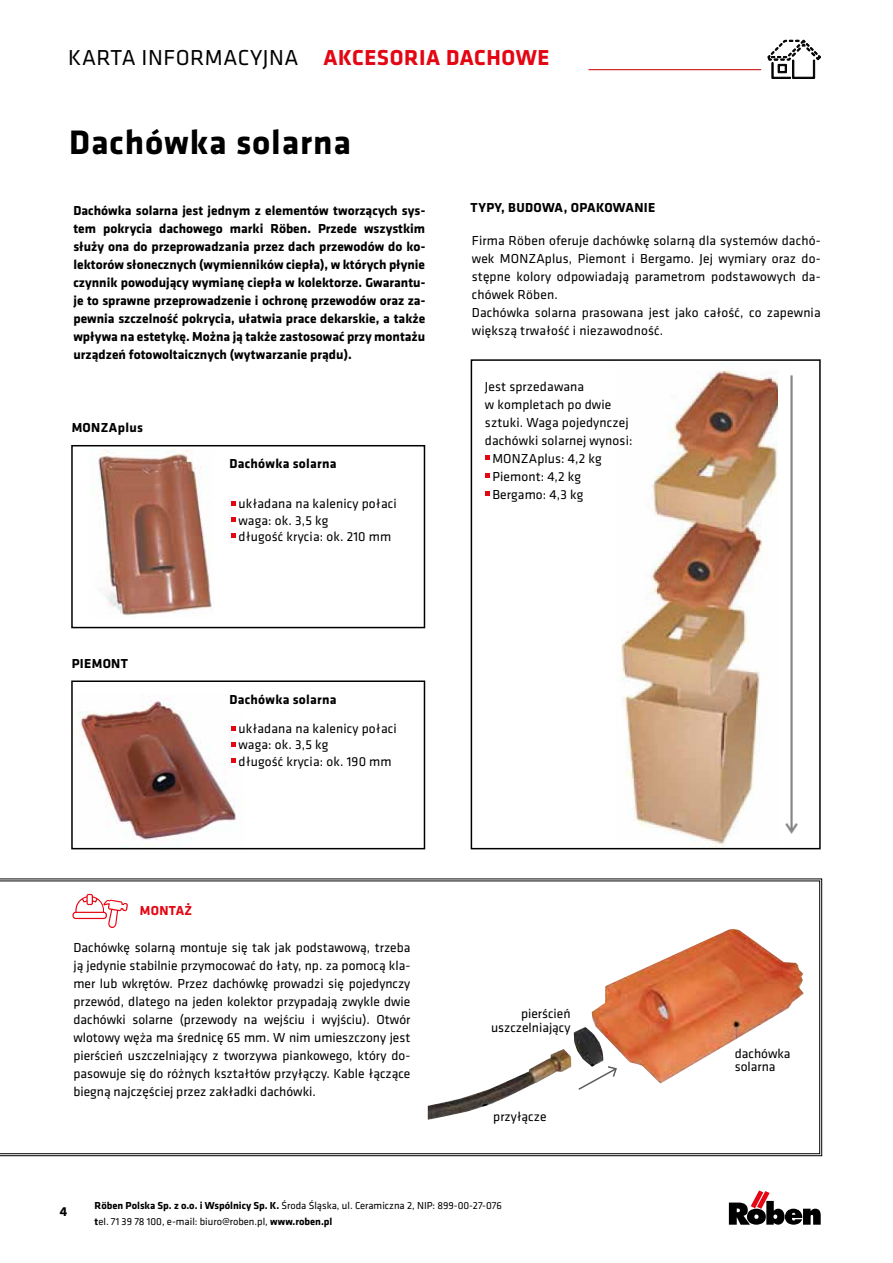
<style>
.page{position:relative;width:893px;height:1263px;background:#fff}
.page>*{position:absolute;margin:0;border:0;box-sizing:border-box;transform-origin:0 0}
.t1{font:700 35.25px "Klavika";letter-spacing:.025em;color:#000}
.t2{font:22.5px "Klavika";letter-spacing:.025em;color:#000}
.t3{font:13.5px/18px "Klavika";letter-spacing:.01em;color:#000}
.t4{font:700 13.5px/18px "Klavika";letter-spacing:.02em;color:#000;text-align:justify}
.t5{font:700 13.5px "Klavika";letter-spacing:.025em;color:#e30613}
.t6{font:10.5px "Klavika";color:#000}
.s1{font-weight:700;color:#e30613}
.s2{font-weight:700}
</style>
<div class="page">
<svg style="left:729px;top:1190px;width:92px;height:35px"></svg>
<hr style="left:588px;top:69px;width:173px;height:1px;background:#cd1719">
<svg style="left:767px;top:40px;width:54px;height:39px"></svg>
<img style="left:78px;top:697px;width:166px;height:143px">
<div style="left:71px;top:680px;width:354px;height:169px;border:2px solid #000"></div>
<img style="left:621px;top:369px;width:157px;height:477px">
<img style="left:785px;top:375px;width:13px;height:459px">
<svg style="left:0;top:878px;width:823px;height:279px;background:#8f8f8f"></svg>
<svg style="left:0;top:880px;width:820px;height:274px"></svg>
<img style="left:98px;top:450px;width:114px;height:168px">
<svg style="left:231px;top:726px;width:4px;height:4px"></svg>
<svg style="left:231px;top:742px;width:4px;height:4px"></svg>
<svg style="left:231px;top:758px;width:4px;height:5px"></svg>
<div style="left:71px;top:445px;width:354px;height:183px;border:2px solid #000"></div>
<div style="left:471px;top:359px;width:350px;height:490px;border:2px solid #000"></div>
<img style="left:428px;top:929px;width:376px;height:191px">
<svg style="left:577px;top:1065px;width:41px;height:26px"></svg>
<svg style="left:485px;top:455px;width:4px;height:5px"></svg>
<svg style="left:485px;top:473px;width:4px;height:5px"></svg>
<svg style="left:485px;top:491px;width:4px;height:5px"></svg>
<svg style="left:72px;top:894px;width:56px;height:34px"></svg>
<svg style="left:231px;top:501px;width:4px;height:4px"></svg>
<svg style="left:231px;top:517px;width:4px;height:4px"></svg>
<svg style="left:231px;top:533px;width:4px;height:5px"></svg>
<h2 class="t2" style="left:68px;top:43px;width:483px">KARTA INFORMACYJNA <span class="s1">AKCESORIA DACHOWE</span></h2>
<h1 class="t1" style="left:69px;top:117px;width:283px">Dachówka solarna</h1>
<p class="t4" style="left:73px;top:201px;width:353px">Dachówka solarna jest jednym z elementów tworzących sys&shy;tem pokrycia dachowego marki Röben. Przede wszystkim służy ona do przeprowadzania przez dach przewodów do ko&shy;lektorów słonecznych (wymienników ciepła), w których płynie czynnik powodujący wymianę ciepła w kolektorze. Gwarantu&shy;je to sprawne przeprowadzenie i ochronę przewodów oraz za&shy;pewnia szczelność pokrycia, ułatwia prace dekarskie, a także wpływa na estetykę. Można ją także zastosować przy montażu urządzeń fotowoltaicznych (wytwarzanie prądu).</p>
<p class="t4" style="left:72px;top:418px;width:73px">MONZAplus</p>
<p class="t4" style="left:72px;top:654px;width:58px">PIEMONT</p>
<p class="t4" style="left:229px;top:454px;width:109px">Dachówka solarna</p>
<p class="t3" style="left:238px;top:495px;width:160px;line-height:16.2px">układana na kalenicy połaci waga: ok. 3,5 kg<br>długość krycia: ok. 210 mm</p>
<p class="t4" style="left:229px;top:690px;width:109px">Dachówka solarna</p>
<p class="t3" style="left:238px;top:720px;width:160px;line-height:16.2px">układana na kalenicy połaci waga: ok. 3,5 kg<br>długość krycia: ok. 190 mm</p>
<p class="t4" style="left:471px;top:198px;width:186px">TYPY, BUDOWA, OPAKOWANIE</p>
<p class="t3" style="left:472px;top:231px;width:350px">Firma Röben oferuje dachówkę solarną dla systemów dachó&shy;wek MONZAplus, Piemont i Bergamo. Jej wymiary oraz do&shy;stępne kolory odpowiadają parametrom podstawowych da&shy;chówek Röben.<br>Dachówka solarna prasowana jest jako całość, co zapewnia większą trwałość i niezawodność.</p>
<p class="t3" style="left:485px;top:377px;width:101px">Jest sprzedawana</p>
<p class="t3" style="left:485px;top:395px;width:128px">w kompletach po dwie</p>
<p class="t3" style="left:485px;top:413px;width:145px">sztuki. Waga pojedynczej</p>
<p class="t3" style="left:485px;top:431px;width:149px">dachówki solarnej wynosi:</p>
<p class="t3" style="left:492px;top:449px;width:111px">MONZAplus: 4,2 kg</p>
<p class="t3" style="left:492px;top:467px;width:90px">Piemont: 4,2 kg</p>
<p class="t3" style="left:492px;top:485px;width:92px">Bergamo: 4,3 kg</p>
<p class="t5" style="left:140px;top:901px;width:54px">MONTAŻ</p>
<p class="t3" style="left:73px;top:938px;width:338px;text-align:justify">Dachówkę solarną montuje się tak jak podstawową, trzeba ją jedynie stabilnie przymocować do łaty, np. za pomocą kla&shy;mer lub wkrętów. Przez dachówkę prowadzi się pojedynczy przewód, dlatego na jeden kolektor przypadają zwykle dwie dachówki solarne (przewody na wejściu i wyjściu). Otwór wlotowy węża ma średnicę 65 mm. W nim umieszczony jest pierścień uszczelniający z tworzywa piankowego, który do&shy;pasowuje się do różnych kształtów przyłączy. Kable łączące biegną najczęściej przez zakładki dachówki.</p>
<p class="t3" style="left:491px;top:1007px;width:81px;line-height:13.5px;text-align:right">pierścień uszczelniający</p>
<p class="t3" style="left:493px;top:1107px;width:55px">przyłącze</p>
<p class="t3" style="left:735px;top:1046px;width:57px;line-height:13.5px">dachówka solarna</p>
<p class="t4" style="left:60px;top:1202px;width:9px">4</p>
<p class="t6" style="left:95px;top:1199px;width:409px"><span class="s2">Röben Polska Sp. z o.o. i Wspólnicy Sp. K.</span> Środa Śląska, ul. Ceramiczna 2, NIP: 899-00-27-076</p>
<p class="t6" style="left:95px;top:1214px;width:239px"><span class="s2">t</span>el. 71 39 78 100, e-mail: biuro@roben.pl, <span class="s2">www.roben.pl</span></p>
</div>
